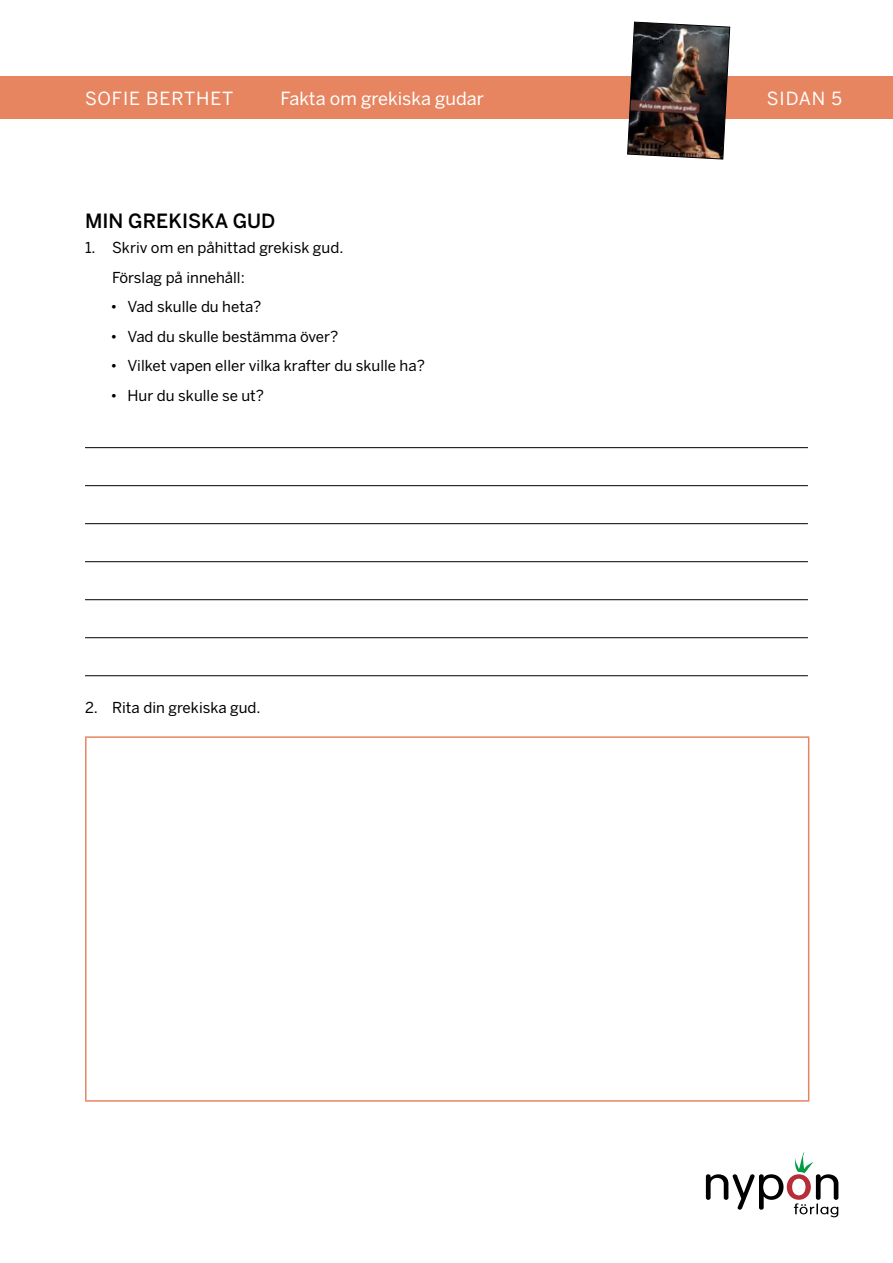
<style>
.page{position:relative;width:893px;height:1263px;background:#fff}
.page>*{position:absolute;margin:0;border:0;box-sizing:border-box;transform-origin:0 0}
.t1{font:500 19.5px "Benton Sans";color:#000}
.t2{font:18px "Benton Sans";color:#fff}
.t3{font:18px "Benton Sans";letter-spacing:.05em;color:#fff}
.t4{font:15px/29.5px "Benton Sans";color:#000}
</style>
<div class="page">
<svg style="left:706px;top:1152px;width:132px;height:65px"></svg>
<div style="left:0;top:77px;width:893px;height:42px;background:#e68560"></div>
<img style="left:627px;top:21px;width:103px;height:139px">
<hr style="left:85px;top:447px;width:723px;height:1px;background:#000">
<hr style="left:85px;top:485px;width:723px;height:1px;background:#000">
<hr style="left:85px;top:523px;width:723px;height:1px;background:#000">
<hr style="left:85px;top:561px;width:723px;height:1px;background:#000">
<hr style="left:85px;top:599px;width:723px;height:1px;background:#000">
<hr style="left:85px;top:637px;width:723px;height:1px;background:#000">
<hr style="left:85px;top:675px;width:723px;height:1px;background:#000">
<hr style="left:85px;top:736px;width:724px;height:2px;background:#e68560">
<hr style="left:85px;top:738px;width:2px;height:362px;background:#e68560">
<hr style="left:808px;top:738px;width:1px;height:362px;background:#e68560">
<hr style="left:85px;top:1100px;width:724px;height:2px;background:#e68560">
<p class="t3" style="left:85px;top:87px;width:150px">SOFIE BERTHET</p>
<p class="t2" style="left:281px;top:87px;width:205px">Fakta om grekiska gudar</p>
<p class="t2" style="left:767px;top:87px;width:77px">SIDAN 5</p>
<h1 class="t1" style="left:85px;top:209px;width:192px">MIN GREKISKA GUD</h1>
<p class="t4" style="left:112px;top:233px;width:233px;text-indent:-27px">1. Skriv om en påhittad grekisk gud.<br>Förslag på innehåll:</p>
<p class="t4" style="left:111px;top:292px;width:152px">• Vad skulle du heta?</p>
<p class="t4" style="left:111px;top:322px;width:229px">• Vad du skulle bestämma över?</p>
<p class="t4" style="left:111px;top:351px;width:316px">• Vilket vapen eller vilka krafter du skulle ha?</p>
<p class="t4" style="left:111px;top:381px;width:155px">• Hur du skulle se ut?</p>
<p class="t4" style="left:85px;top:693px;width:177px">2. Rita din grekiska gud.</p>
</div>
